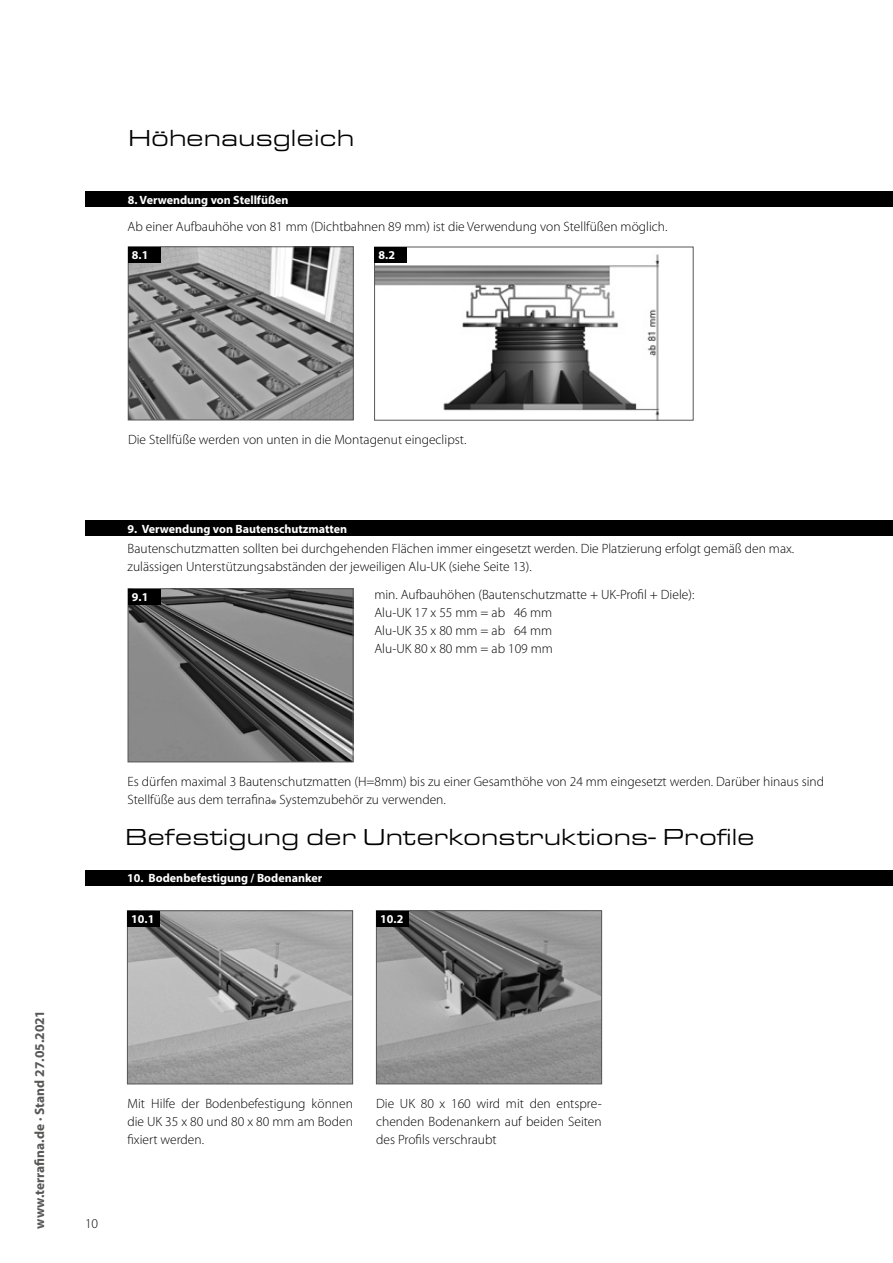
<style>
.page{position:relative;width:893px;height:1263px;background:#fff}
.page>*{position:absolute;margin:0;border:0;box-sizing:border-box;transform-origin:0 0}
.t1{font:24px "Eurostile Extended Roman DTC";color:#000}
.t2{font:300 13.5px/18px "Myriad Pro";color:#000}
.t3{font:700 13.5px "Myriad Pro";color:#575756}
.t4{font:700 12px "Myriad Pro";color:#fff}
</style>
<div class="page">
<img style="left:130px;top:591px;width:221px;height:169px">
<div style="left:128px;top:589px;width:225px;height:173px;border:1px solid #575756"></div>
<div style="left:85px;top:520px;width:808px;height:16px;background:#000"></div>
<div style="left:128px;top:589px;width:32px;height:15px;background:#000"></div>
<div style="left:85px;top:870px;width:808px;height:15px;background:#000"></div>
<img style="left:129px;top:913px;width:222px;height:169px">
<div style="left:127px;top:911px;width:226px;height:173px;border:1px solid #575756"></div>
<div style="left:127px;top:910px;width:33px;height:16px;background:#000"></div>
<img style="left:376px;top:250px;width:318px;height:170px">
<img style="left:130px;top:249px;width:221px;height:169px">
<div style="left:128px;top:247px;width:225px;height:173px;border:1px solid #575756"></div>
<div style="left:85px;top:191px;width:808px;height:16px;background:#000"></div>
<div style="left:128px;top:247px;width:32px;height:15px;background:#000"></div>
<div style="left:375px;top:247px;width:32px;height:15px;background:#000"></div>
<img style="left:378px;top:912px;width:222px;height:170px">
<div style="left:376px;top:910px;width:226px;height:174px;border:1px solid #575756"></div>
<div style="left:376px;top:910px;width:33px;height:16px;background:#000"></div>
<h1 class="t1" style="left:128px;top:126px;width:228px">Höhenausgleich</h1>
<p class="t4" style="left:128px;top:192px;width:162px">8. Verwendung von Stellfüßen</p>
<p class="t2" style="left:128px;top:218px;width:541px">Ab einer Aufbauhöhe von 81 mm (Dichtbahnen 89 mm) ist die Verwendung von Stellfüßen möglich.</p>
<p class="t4" style="left:132px;top:247px;width:18px">8.1</p>
<p class="t4" style="left:379px;top:247px;width:18px">8.2</p>
<p class="t2" style="left:128px;top:430px;width:340px">Die Stellfüße werden von unten in die Montagenut eingeclipst.</p>
<p class="t4" style="left:128px;top:521px;width:221px">9. Verwendung von Bautenschutzmatten</p>
<p class="t2" style="left:128px;top:540px;width:668px">Bautenschutzmatten sollten bei durchgehenden Flächen immer eingesetzt werden. Die Platzierung erfolgt gemäß den max. zulässigen Unterstützungsabständen der jeweiligen Alu-UK (siehe Seite 13).</p>
<p class="t2" style="left:374px;top:585px;width:321px">min. Aufbauhöhen (Bautenschutzmatte + UK-Profil + Diele):<br>Alu-UK 17 x 55 mm = ab 46 mm<br>Alu-UK 35 x 80 mm = ab 64 mm<br>Alu-UK 80 x 80 mm = ab 109 mm</p>
<p class="t4" style="left:132px;top:589px;width:18px">9.1</p>
<p class="t3" style="left:31px;top:1229px;width:220px;rotate:-90deg">www.terrafina.de · Stand 27.05.2021</p>
<p class="t2" style="left:128px;top:772px;width:698px">Es dürfen maximal 3 Bautenschutzmatten (H=8mm) bis zu einer Gesamthöhe von 24 mm eingesetzt werden. Darüber hinaus sind<br>Stellfüße aus dem terrafina® Systemzubehör zu verwenden.</p>
<h1 class="t1" style="left:125px;top:824px;width:631px">Befestigung der Unterkonstruktions- Profile</h1>
<p class="t4" style="left:127px;top:870px;width:197px">10. Bodenbefestigung / Bodenanker</p>
<p class="t4" style="left:131px;top:911px;width:25px">10.1</p>
<p class="t4" style="left:380px;top:911px;width:25px">10.2</p>
<p class="t2" style="left:127px;top:1094px;width:227px;text-align:justify">Mit Hilfe der Bodenbefestigung können die UK 35 x 80 und 80 x 80 mm am Boden fixiert werden.</p>
<p class="t2" style="left:376px;top:1094px;width:227px;text-align:justify">Die UK 80 x 160 wird mit den entspre&shy;chenden Bodenankern auf beiden Seiten des Profils verschraubt</p>
<p class="t2" style="left:85px;top:1215px;width:15px">10</p>
</div>
